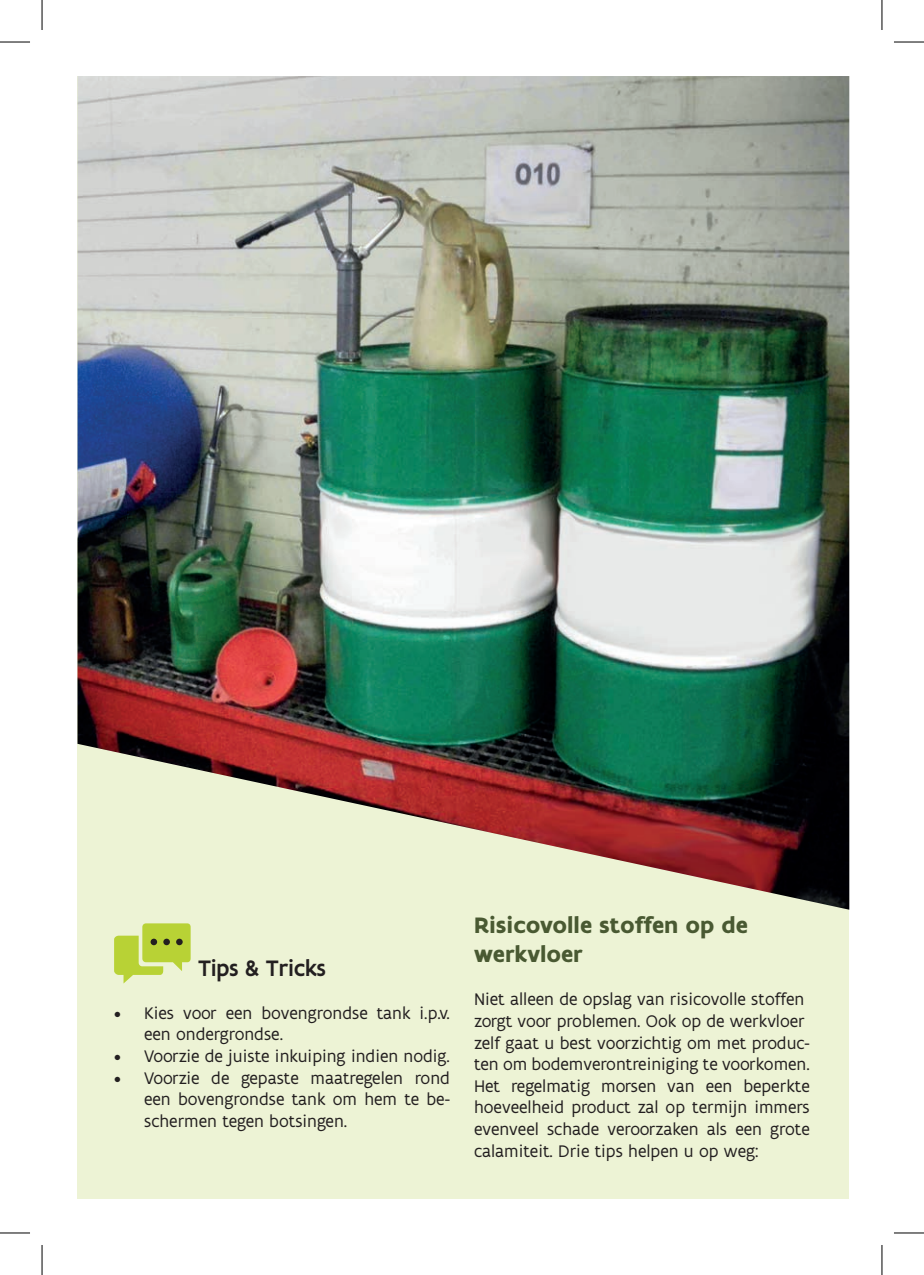
<style>
.page{position:relative;width:924px;height:1275px;background:#fff}
.page>*{position:absolute;margin:0;border:0;box-sizing:border-box;transform-origin:0 0}
.t1{font:700 24px/28.8px "Flanders Art Sans";color:#495932}
.bodytekst{font:500 24px "Flanders Art Sans";color:#231f20}
.bodytekst-2{font:18px/21.6px "Flanders Art Sans";color:#231f20}
.Opsomming{font:18px/21.6px "Flanders Art Sans";color:#231f20}
</style>
<div class="page">
<div style="left:77px;top:76px;width:771px;height:1123px;background:#edf3d5"></div>
<img style="left:77px;top:76px;width:771px;height:833px">
<svg style="left:114px;top:923px;width:76px;height:60px"></svg>
<hr style="left:0;top:42px;width:30px;height:1px;background:#000">
<hr style="left:893px;top:42px;width:30px;height:1px;background:#000">
<hr style="left:0;top:1232px;width:30px;height:1px;background:#000">
<hr style="left:893px;top:1232px;width:30px;height:1px;background:#000">
<hr style="left:42px;top:0;width:1px;height:30px;background:#000">
<hr style="left:42px;top:1245px;width:1px;height:30px;background:#000">
<hr style="left:881px;top:0;width:1px;height:30px;background:#000">
<hr style="left:881px;top:1245px;width:1px;height:30px;background:#000">
<p class="bodytekst" style="left:198px;top:952px;width:129px">Tips &amp; Tricks</p>
<p class="Opsomming" style="left:144px;top:1002px;width:307px;text-indent:-30px">• Kies voor een bovengrondse tank i.p.v. een ondergrondse.</p>
<p class="Opsomming" style="left:114px;top:1045px;width:337px">• Voorzie de juiste inkuiping indien nodig.</p>
<p class="Opsomming" style="left:144px;top:1067px;width:307px;text-align:justify;text-indent:-30px">• Voorzie de gepaste maatregelen rond een bovengrondse tank om hem te be&shy;schermen tegen botsingen.</p>
<p class="t1" style="left:474px;top:911px;width:275px">Risicovolle stoffen op de werkvloer</p>
<p class="bodytekst-2" style="left:474px;top:989px;width:332px">Niet alleen de opslag van risicovolle stoffen</p>
<p class="bodytekst-2" style="left:474px;top:1010px;width:332px">zorgt voor problemen. Ook op de werkvloer</p>
<p class="bodytekst-2" style="left:474px;top:1032px;width:337px">zelf gaat u best voorzichtig om met produc&shy;ten om bodemverontreiniging te voorkomen.</p>
<p class="bodytekst-2" style="left:474px;top:1075px;width:337px;text-align:justify">Het regelmatig morsen van een beperkte hoeveelheid product zal op termijn immers evenveel schade veroorzaken als een grote calamiteit. Drie tips helpen u op weg:</p>
</div>
